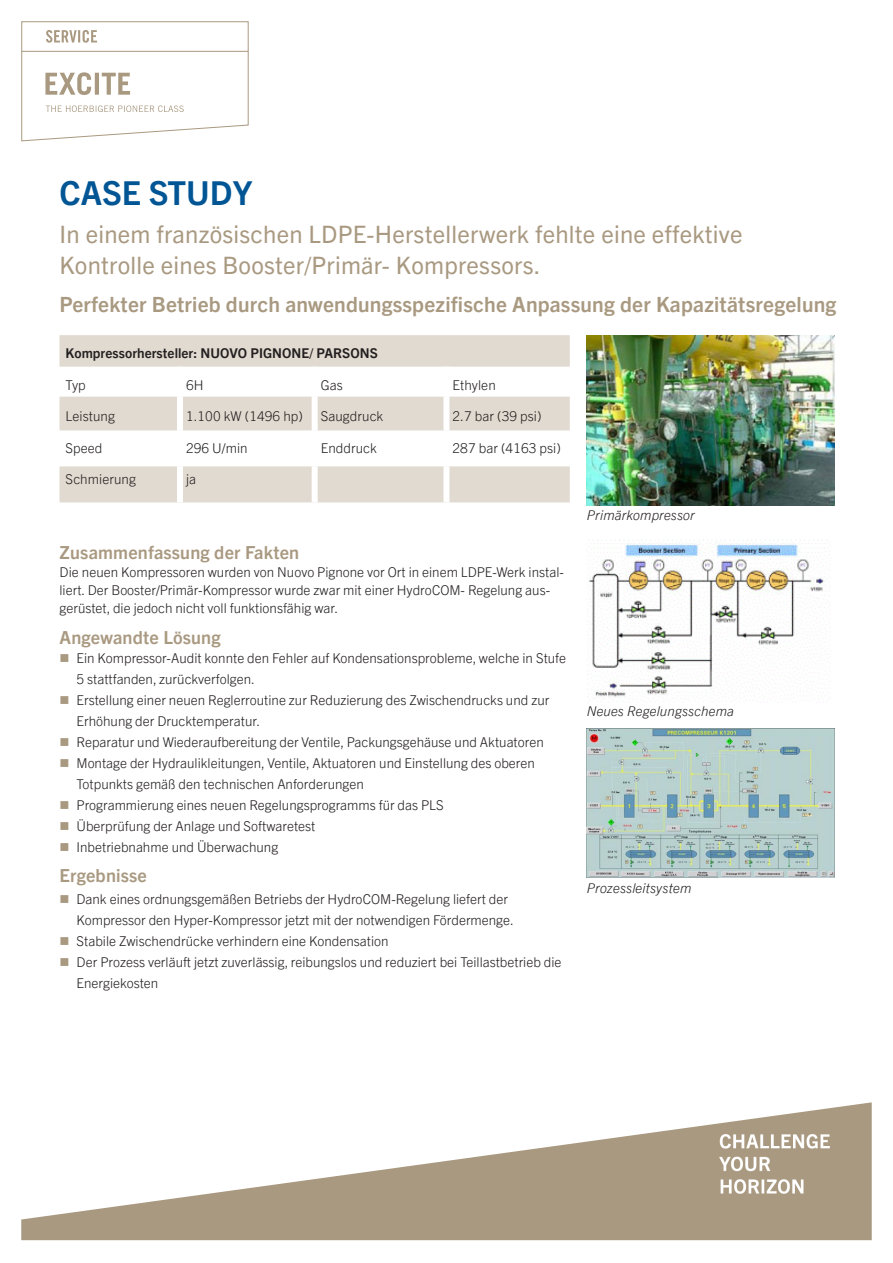
<style>
.page{position:relative;width:893px;height:1263px;background:#fff}
.page>*{position:absolute;margin:0;border:0;box-sizing:border-box;transform-origin:0 0}
.Front_Page_Headline{font:700 33px "Trade Gothic Next LT Pro";color:#005595}
.headline12{font:24px/31.5px "Trade Gothic Next LT Pro";letter-spacing:.01em;color:#a99981}
.headline12-2{font:700 21px "Trade Gothic Next LT Pro";letter-spacing:.01em;color:#a99981}
.headline12-3{font:700 18px "Trade Gothic Next LT Pro";letter-spacing:.01em;color:#a99981}
.text{font:300 13.5px/21px "Trade Gothic Next LT Pro";color:#231f20}
.credits{font:italic 300 13.5px "Trade Gothic Next LT Pro";letter-spacing:.01em;color:#231f20}
.text-2{font:700 13.5px "Trade Gothic Next LT Pro";letter-spacing:.005em;color:#231f20}
</style>
<div class="page">
<svg style="left:21px;top:21px;width:228px;height:120px"></svg>
<hr style="left:22px;top:51px;width:226px;height:1px;background:#a99981">
<svg style="left:60px;top:335px;width:510px;height:167px;fill:#e1dad0"></svg>
<div style="left:177px;top:367px;width:6px;height:30px;background:#fff"></div>
<div style="left:312px;top:367px;width:6px;height:30px;background:#fff"></div>
<div style="left:443px;top:367px;width:6px;height:30px;background:#fff"></div>
<div style="left:177px;top:397px;width:6px;height:33px;background:#fff"></div>
<div style="left:312px;top:397px;width:6px;height:33px;background:#fff"></div>
<div style="left:443px;top:397px;width:6px;height:33px;background:#fff"></div>
<div style="left:177px;top:430px;width:6px;height:36px;background:#fff"></div>
<div style="left:312px;top:430px;width:6px;height:36px;background:#fff"></div>
<div style="left:443px;top:430px;width:6px;height:36px;background:#fff"></div>
<div style="left:177px;top:466px;width:6px;height:36px;background:#fff"></div>
<div style="left:312px;top:466px;width:6px;height:36px;background:#fff"></div>
<div style="left:443px;top:466px;width:6px;height:36px;background:#fff"></div>
<img style="left:587px;top:335px;width:247px;height:170px">
<img style="left:587px;top:729px;width:247px;height:148px">
<img style="left:587px;top:540px;width:242px;height:162px">
<svg style="left:21px;top:1102px;width:851px;height:138px;fill:#a99981"></svg>
<img style="left:720px;top:1134px;width:109px;height:59px">
<p class="Front_Page_Headline" style="left:60px;top:170px;width:194px">CASE STUDY</p>
<p class="headline12" style="left:60px;top:216px;width:684px">In einem französischen LDPE-Herstellerwerk fehlte eine effektive<br>Kontrolle eines Booster/Primär- Kompressors.</p>
<p class="headline12-2" style="left:60px;top:289px;width:778px">Perfekter Betrieb durch anwendungsspezifische Anpassung der Kapazitätsregelung</p>
<p class="text-2" style="left:66px;top:344px;width:314px">Kompressorhersteller: NUOVO PIGNONE/ PARSONS</p>
<p class="text" style="left:66px;top:373px;width:22px">Typ</p>
<p class="text" style="left:186px;top:373px;width:19px">6H</p>
<p class="text" style="left:321px;top:373px;width:24px">Gas</p>
<p class="text" style="left:452px;top:373px;width:45px">Ethylen</p>
<p class="text" style="left:66px;top:405px;width:51px">Leistung</p>
<p class="text" style="left:186px;top:405px;width:118px">1.100 kW (1496 hp)</p>
<p class="text" style="left:321px;top:405px;width:64px">Saugdruck</p>
<p class="text" style="left:452px;top:405px;width:90px">2.7 bar (39 psi)</p>
<p class="text" style="left:66px;top:436px;width:38px">Speed</p>
<p class="text" style="left:186px;top:436px;width:63px">296 U/min</p>
<p class="text" style="left:321px;top:436px;width:58px">Enddruck</p>
<p class="text" style="left:452px;top:436px;width:110px">287 bar (4163 psi)</p>
<p class="text" style="left:66px;top:468px;width:72px">Schmierung</p>
<p class="text" style="left:186px;top:468px;width:12px">ja</p>
<p class="headline12-3" style="left:60px;top:540px;width:241px">Zusammenfassung der Fakten</p>
<p class="text" style="left:60px;top:562px;width:506px;line-height:18px">Die neuen Kompressoren wurden von Nuovo Pignone vor Ort in einem LDPE-Werk instal&shy;liert. Der Booster/Primär-Kompressor wurde zwar mit einer HydroCOM- Regelung aus&shy;gerüstet, die jedoch nicht voll funktionsfähig war.</p>
<p class="headline12-3" style="left:60px;top:624px;width:163px">Angewandte Lösung</p>
<p class="text" style="left:77px;top:646px;width:491px">Ein Kompressor-Audit konnte den Fehler auf Kondensationsprobleme, welche in Stufe<br>5 stattfanden, zurückverfolgen.</p>
<p class="text" style="left:77px;top:688px;width:474px">Erstellung einer neuen Reglerroutine zur Reduzierung des Zwischendrucks und zur<br>Erhöhung der Drucktemperatur.</p>
<p class="text" style="left:77px;top:730px;width:469px">Reparatur und Wiederaufbereitung der Ventile, Packungsgehäuse und Aktuatoren</p>
<p class="text" style="left:77px;top:751px;width:460px">Montage der Hydraulikleitungen, Ventile, Aktuatoren und Einstellung des oberen<br>Totpunkts gemäß den technischen Anforderungen</p>
<p class="text" style="left:77px;top:793px;width:369px">Programmierung eines neuen Regelungsprogramms für das PLS</p>
<p class="text" style="left:77px;top:814px;width:240px">Überprüfung der Anlage und Softwaretest</p>
<p class="text" style="left:77px;top:835px;width:203px">Inbetriebnahme und Überwachung</p>
<p class="headline12-3" style="left:60px;top:863px;width:89px">Ergebnisse</p>
<p class="text" style="left:77px;top:888px;width:439px">Dank eines ordnungsgemäßen Betriebs der HydroCOM-Regelung liefert der<br>Kompressor den Hyper-Kompressor jetzt mit der notwendigen Fördermenge.</p>
<p class="text" style="left:77px;top:930px;width:314px">Stabile Zwischendrücke verhindern eine Kondensation</p>
<p class="text" style="left:77px;top:951px;width:487px">Der Prozess verläuft jetzt zuverlässig, reibungslos und reduziert bei Teillastbetrieb die<br>Energiekosten</p>
<p class="credits" style="left:587px;top:506px;width:110px">Primärkompressor</p>
<p class="credits" style="left:587px;top:702px;width:149px">Neues Regelungsschema</p>
<p class="credits" style="left:587px;top:879px;width:106px">Prozessleitsystem</p>
</div>
